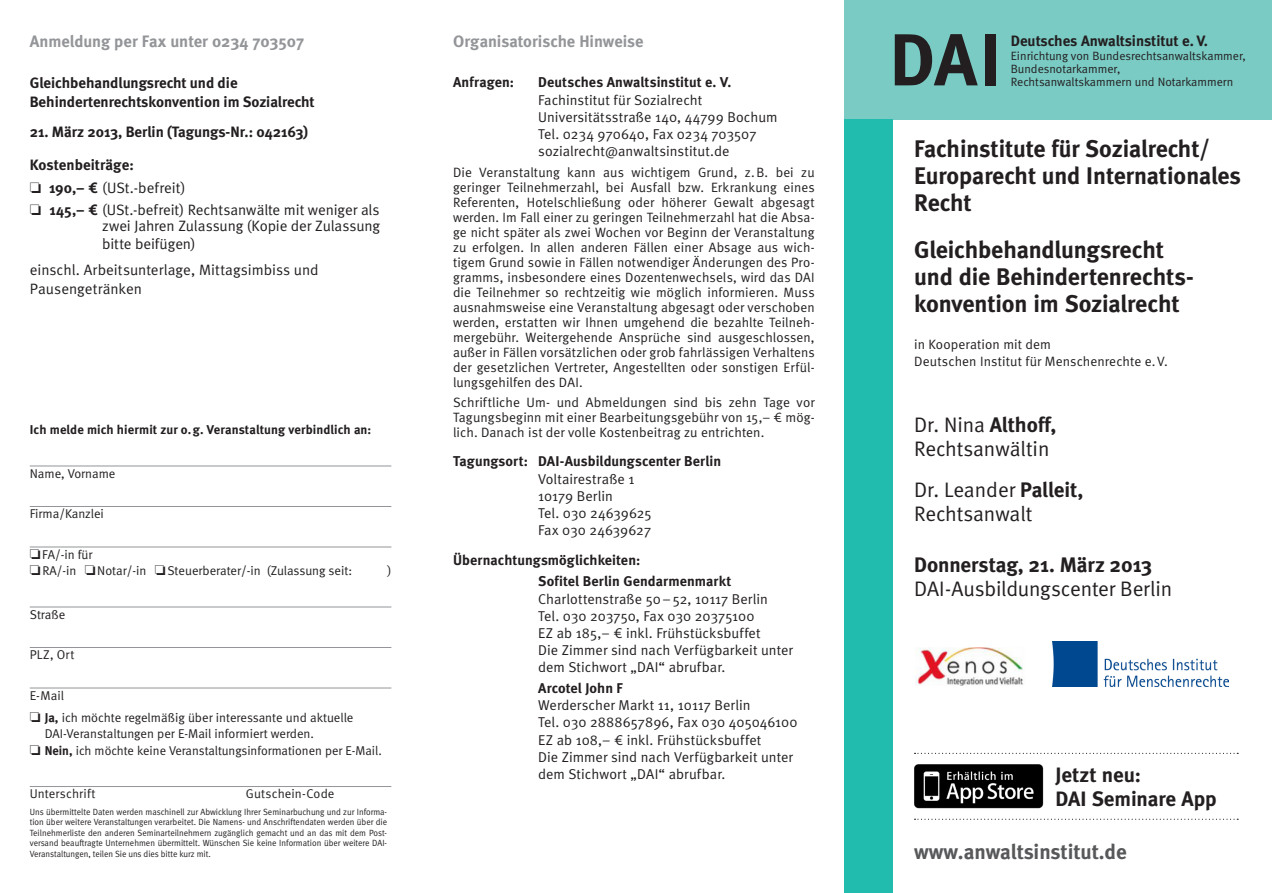
<style>
.page{position:relative;width:1272px;height:893px;background:#fff}
.page>*{position:absolute;margin:0;border:0;box-sizing:border-box;transform-origin:0 0}
.t1{font:700 73.5px "Meta";color:#231f20}
.t2{font:700 24px/27px "Meta";letter-spacing:-.01em;color:#231f20}
.t3{font:21px/24px "Meta Normal";letter-spacing:-.005em;color:#231f20}
.t4{font:700 21px "Meta";color:#57585a}
.t5{font:700 20.85px "Meta";letter-spacing:-.005em;color:#231f20}
.t6{font:700 16.5px "Meta";letter-spacing:-.005em;color:#939598}
.t7{font:15px/16.5px "Meta Normal";letter-spacing:-.005em;color:#231f20;text-align:right}
.t8{font:700 15px/18.8px "Meta";color:#231f20}
.t9{font:14.25px/17.1px "Meta Normal";letter-spacing:.005em;color:#231f20}
.t10{font:700 14.25px "Meta";letter-spacing:.005em;color:#231f20}
.t11{font:700 14.1px "Meta";letter-spacing:.005em;color:#231f20}
.t12{font:13.5px/15px "Meta Normal";letter-spacing:.005em;color:#231f20;text-align:justify}
.t13{font:12.75px/16.5px "Meta Normal";color:#231f20}
.t14{font:700 12.75px "Meta";letter-spacing:.005em;color:#231f20}
.t15{font:12px "Meta Normal";color:#231f20}
.t16{font:9px/10.5px "Meta Normal";letter-spacing:-.005em;color:#231f20;text-align:justify;scale:.95 1}
.s1{font-family:"Meta";font-weight:700}
.s2{font-family:"Meta";font-weight:700;font-size:14.1px}
.s3{font-size:21px}
</style>
<div class="page">
<div style="left:844px;top:0;width:427px;height:119px;background:#7acbc4"></div>
<div style="left:844px;top:119px;width:49px;height:774px;background:#22bcaf"></div>
<hr style="left:30px;top:466px;width:361px;height:1px;background:#939598">
<hr style="left:30px;top:506px;width:361px;height:1px;background:#939598">
<hr style="left:30px;top:547px;width:361px;height:1px;background:#939598">
<hr style="left:30px;top:607px;width:361px;height:1px;background:#939598">
<hr style="left:30px;top:647px;width:361px;height:1px;background:#939598">
<hr style="left:30px;top:688px;width:361px;height:1px;background:#939598">
<hr style="left:30px;top:786px;width:361px;height:1px;background:#939598">
<img style="left:914px;top:764px;width:128px;height:45px">
<svg style="left:914px;top:819px;width:324px;height:1px"></svg>
<svg style="left:914px;top:753px;width:324px;height:1px"></svg>
<img style="left:1052px;top:641px;width:176px;height:46px">
<img style="left:915px;top:647px;width:108px;height:38px">
<p class="t6" style="left:30px;top:31px;width:276px">Anmeldung per Fax unter 0234 703507</p>
<p class="t6" style="left:453px;top:31px;width:192px">Organisatorische Hinweise</p>
<p class="t8" style="left:30px;top:73px;width:286px">Gleichbehandlungsrecht und die<br>Behindertenrechtskonvention im Sozialrecht</p>
<p class="t8" style="left:30px;top:122px;width:280px">21. März 2013, Berlin (Tagungs-Nr.: 042163)</p>
<p class="t8" style="left:30px;top:156px;width:105px">Kostenbeiträge:</p>
<p class="t7" style="left:30px;top:179px;width:157px">❏ <span class="s1">190,– €</span> (USt.-befreit)</p>
<p class="t7" style="left:30px;top:201px;width:352px">❏ <span class="s1">145,– €</span> (USt.-befreit) Rechtsanwälte mit weniger als zwei Jahren Zulassung (Kopie der Zulassung</p>
<p class="t7" style="left:102px;top:236px;width:95px">bitte beifügen)</p>
<p class="t7" style="left:30px;top:260px;width:290px;line-height:18.8px;text-align:left">einschl. Arbeitsunterlage, Mittagsimbiss und<br>Pausengetränken</p>
<p class="t10" style="left:453px;top:74px;width:62px">Anfragen:</p>
<p class="t10" style="left:538px;top:74px;width:195px">Deutsches Anwaltsinstitut e. V.</p>
<p class="t9" style="left:538px;top:91px;width:241px">Fachinstitut für Sozialrecht Universitätsstraße 140, 44799 Bochum Tel. 0234 970640, Fax 0234 703507 sozialrecht@anwaltsinstitut.de</p>
<p class="t12" style="left:453px;top:165px;width:363px">Die Veranstaltung kann aus wichtigem Grund, z.B. bei zu geringer Teilnehmerzahl, bei Ausfall bzw. Erkrankung eines Referenten, Hotelschließung oder höherer Gewalt abgesagt werden. Im Fall einer zu geringen Teilnehmerzahl hat die Absa&shy;ge nicht später als zwei Wochen vor Beginn der Veranstaltung zu erfolgen. In allen anderen Fällen einer Absage aus wich&shy;tigem Grund sowie in Fällen notwendiger Änderungen des Pro&shy;gramms, insbesondere eines Dozentenwechsels, wird das DAI die Teilnehmer so rechtzeitig wie möglich informieren. Muss ausnahmsweise eine Veranstaltung abgesagt oder verschoben werden, erstatten wir Ihnen umgehend die bezahlte Teilneh&shy;mergebühr. Weitergehende Ansprüche sind ausgeschlossen, außer in Fällen vorsätzlichen oder grob fahrlässigen Verhaltens der gesetzlichen Vertreter, Angestellten oder sonstigen Erfül&shy;lungsgehilfen des DAI.</p>
<p class="t12" style="left:453px;top:394px;width:363px">Schriftliche Um- und Abmeldungen sind bis zehn Tage vor Tagungsbeginn mit einer Bearbeitungsgebühr von 15,– € mög&shy;lich. Danach ist der volle Kostenbeitrag zu entrichten.</p>
<p class="t9" style="left:538px;top:453px;width:185px;text-indent:-85px"><span class="s1">Tagungsort:</span> <span class="s2">DAI-</span><span class="s1">Ausbildungscenter Berlin<br></span>Voltairestraße 1<br>10179 Berlin<br>Tel. 030 24639625<br>Fax 030 24639627</p>
<p class="t10" style="left:453px;top:552px;width:189px">Übernachtungsmöglichkeiten:</p>
<p class="t11" style="left:538px;top:573px;width:195px">Sofitel Berlin Gendarmenmarkt</p>
<p class="t9" style="left:538px;top:590px;width:256px">Charlottenstraße 50–52, 10117 Berlin<br>Tel. 030 203750, Fax 030 20375100<br>EZ ab 185,– € inkl. Frühstücksbuffet<br>Die Zimmer sind nach Verfügbarkeit unter dem Stichwort „DAI“ abrufbar.</p>
<p class="t11" style="left:538px;top:680px;width:86px">Arcotel John F</p>
<p class="t9" style="left:538px;top:697px;width:261px">Werderscher Markt 11, 10117 Berlin<br>Tel. 030 2888657896, Fax 030 405046100<br>EZ ab 108,– € inkl. Frühstücksbuffet<br>Die Zimmer sind nach Verfügbarkeit unter dem Stichwort „DAI“ abrufbar.</p>
<p class="t14" style="left:30px;top:422px;width:343px">Ich melde mich hiermit zur o.g. Veranstaltung verbindlich an:</p>
<p class="t13" style="left:30px;top:465px;width:87px">Name, Vorname</p>
<p class="t13" style="left:30px;top:506px;width:76px">Firma/Kanzlei</p>
<p class="t13" style="left:30px;top:546px;width:64px">❏FA/-in für</p>
<p class="t13" style="left:30px;top:563px;width:324px">❏RA/-in ❏Notar/-in ❏Steuerberater/-in (Zulassung seit:</p>
<p class="t13" style="left:387px;top:563px;width:6px">)</p>
<p class="t13" style="left:30px;top:606px;width:37px">Straße</p>
<p class="t13" style="left:30px;top:647px;width:46px">PLZ, Ort</p>
<p class="t13" style="left:30px;top:687px;width:36px">E-Mail</p>
<p class="t13" style="left:45px;top:709px;width:310px;text-indent:-15px">❏ <span class="s1">Ja,</span> ich möchte regelmäßig über interessante und aktuelle<br>DAI-Veranstaltungen per E-Mail informiert werden.</p>
<p class="t13" style="left:30px;top:742px;width:353px">❏ <span class="s1">Nein,</span> ich möchte keine Veranstaltungsinformationen per E-Mail.</p>
<p class="t13" style="left:30px;top:786px;width:67px">Unterschrift</p>
<p class="t13" style="left:246px;top:786px;width:90px">Gutschein-Code</p>
<p class="t16" style="left:30px;top:806px;width:377px">Uns übermittelte Daten werden maschinell zur Abwicklung Ihrer Seminarbuchung und zur Informa&shy;tion über weitere Veranstaltungen verarbeitet. Die Namens- und Anschriftendaten werden über die Teilnehmerliste den anderen Seminarteilnehmern zugänglich gemacht und an das mit dem Post&shy;versand beauftragte Unternehmen übermittelt. Wünschen Sie keine Information über weitere DAI-Veranstaltungen, teilen Sie uns dies bitte kurz mit.</p>
<p class="t1" style="left:889px;top:17px;width:113px">DAI</p>
<p class="t8" style="left:1010px;top:31px;width:199px">Deutsches Anwaltsinstitut e. V.</p>
<p class="t15" style="left:1010px;top:49px;width:236px">Einrichtung von Bundesrechtsanwaltskammer,</p>
<p class="t15" style="left:1010px;top:62px;width:111px">Bundesnotarkammer,</p>
<p class="t15" style="left:1010px;top:75px;width:224px">Rechtsanwaltskammern und Notarkammern</p>
<p class="t2" style="left:914px;top:135px;width:328px">Fachinstitute für Sozialrecht/<br>Europarecht und Internationales<br>Recht</p>
<p class="t2" style="left:914px;top:236px;width:279px">Gleichbehandlungsrecht und die Behindertenrechts&shy;konvention im Sozialrecht</p>
<p class="t12" style="left:914px;top:336px;width:255px;line-height:16.5px">in Kooperation mit dem<br>Deutschen Institut für Menschenrechte e.V.</p>
<p class="t3" style="left:914px;top:413px;width:144px">Dr. Nina <span class="s1">Althoff,<br></span>Rechtsanwältin</p>
<p class="t3" style="left:914px;top:478px;width:171px">Dr. Leander <span class="s1">Palleit,<br></span>Rechtsanwalt</p>
<p class="t3" style="left:914px;top:552px;width:259px"><span class="s1">Donnerstag, 21. März 2013<br></span>DAI-Ausbildungscenter Berlin</p>
<p class="t5" style="left:1055px;top:763px;width:87px">Jetzt neu:</p>
<p class="t5" style="left:1055px;top:787px;width:163px">DAI Seminare <span class="s3">App</span></p>
<p class="t4" style="left:914px;top:840px;width:214px">www.anwaltsinstitut.de</p>
</div>
